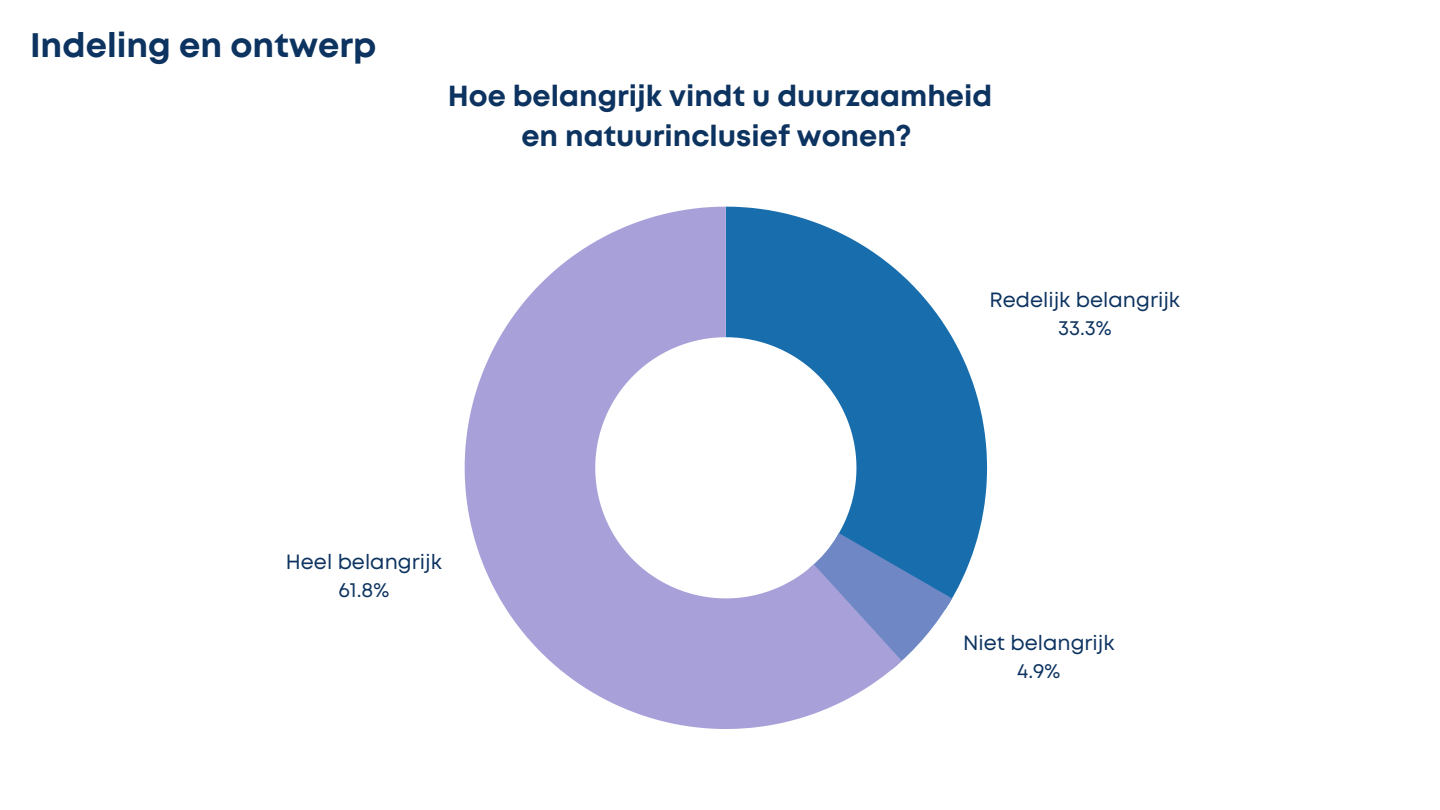
<style>
.page{position:relative;width:1440px;height:810px;background:#fff}
.page>*{position:absolute;margin:0;border:0;box-sizing:border-box;transform-origin:0 0}
.t1{font:700 34px "Mont";color:#0d3360}
.t2{font:700 29px/40.5px "Mont";color:#0d3360;text-align:center}
.t3{font:20.6px/28.4px "Mont";color:#0d3360;text-align:center}
</style>
<div class="page">
<svg style="left:902px;top:275px;width:85px;height:324px;fill:#186ead"></svg>
<svg style="left:902px;top:533px;width:50px;height:128px"></svg>
<svg style="left:465px;top:207px;width:437px;height:522px"></svg>
<svg style="left:726px;top:207px;width:1px;height:130px"></svg>
<h1 class="t1" style="left:30px;top:32px;width:348px">Indeling en ontwerp</h1>
<h2 class="t2" style="left:448px;top:78px;width:546px">Hoe belangrijk vindt u duurzaamheid en natuurinclusief wonen?</h2>
<p class="t3" style="left:990px;top:287px;width:192px">Redelijk belangrijk<br>33.3%</p>
<p class="t3" style="left:286px;top:549px;width:158px">Heel belangrijk<br>61.8%</p>
<p class="t3" style="left:963px;top:630px;width:153px">Niet belangrijk<br>4.9%</p>
</div>
